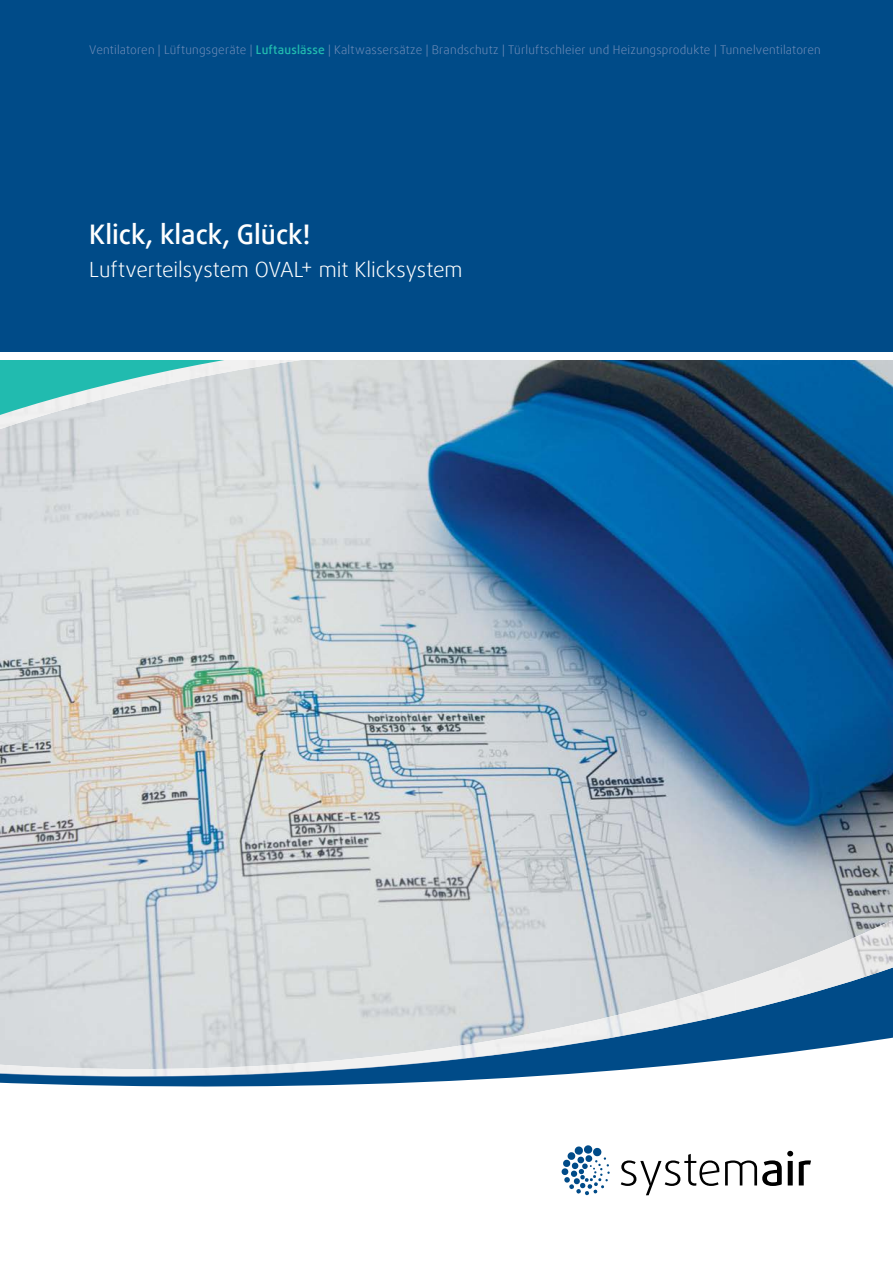
<style>
.page{position:relative;width:893px;height:1263px;background:#fff}
.page>*{position:absolute;margin:0;border:0;box-sizing:border-box;transform-origin:0 0}
.t1{font:500 27px "Daxline Offc Pro";color:#fff}
.t2{font:300 21px "Daxline Offc Pro";letter-spacing:-.005em;color:#fff}
.t3{font:300 12px "Daxline Offc Pro";letter-spacing:.015em;color:#708db9}
.s1{font-weight:500;color:#21bbaf}
</style>
<div class="page">
<div style="left:0;top:0;width:893px;height:351px;background:#004b88"></div>
<img style="left:0;top:360px;width:893px;height:600px">
<svg style="left:0;top:360px;width:317px;height:80px;background:#b2d6d5"></svg>
<svg style="left:0;top:960px;width:893px;height:127px;fill:#d7dbdc"></svg>
<img style="left:735px;top:920px;width:158px;height:93px">
<svg style="left:0;top:977px;width:865px;height:100px;background:#adc0ce"></svg>
<svg style="left:621px;top:1151px;width:190px;height:44px"></svg>
<svg style="left:561px;top:1145px;width:49px;height:50px"></svg>
<p class="t3" style="left:89px;top:42px;width:733px">Ventilatoren | Lüftungsgeräte | <span class="s1">Luftauslässe</span> | Kaltwassersätze | Brandschutz | Türluftschleier und Heizungsprodukte | Tunnelventilatoren</p>
<h1 class="t1" style="left:89px;top:217px;width:223px">Klick, klack, Glück!</h1>
<h2 class="t2" style="left:89px;top:256px;width:375px">Luftverteilsystem OVAL+ mit Klicksystem</h2>
</div>
